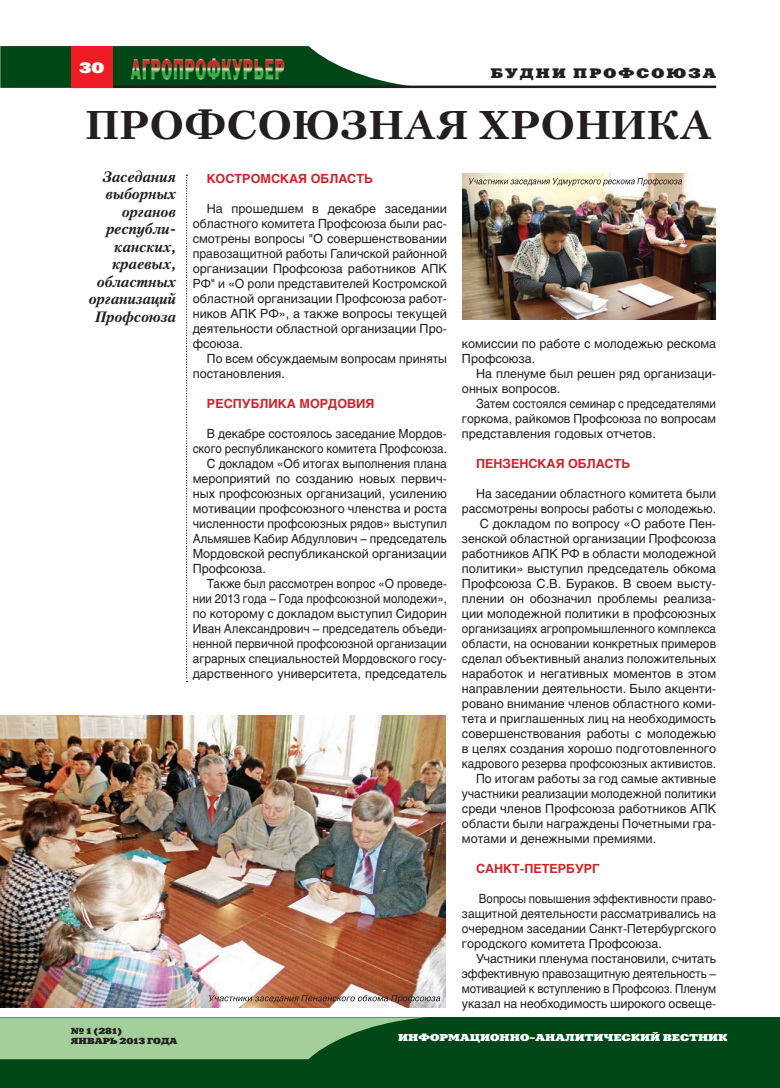
<style>
.page{position:relative;width:780px;height:1088px;background:#fff}
.page>*{position:absolute;margin:0;border:0;box-sizing:border-box;transform-origin:0 0}
.t1{font:700 40px "Petersburg C";color:#231f20;scale:1.06 1}
.t2{font:italic 700 15px/17.5px "Petersburg C";letter-spacing:-.01em;color:#231f20;text-align:right}
.t3{font:700 15px "Xenia Extended C";color:#fff}
.t4{font:700 13.75px "Xenia Extended C";letter-spacing:.15em;color:#231f20}
.t5{font:12.5px "Helios";color:#231f20}
.t6{font:12.5px "Helios";color:#231f20;scale:.95 1}
.t7{font:12.5px "Helios";color:#231f20;scale:.96 1}
.t8{font:12.5px "Helios";color:#231f20;scale:.94 1}
.t9{font:12.5px "Helios";color:#231f20;scale:.92 1}
.t10{font:12.5px "Helios";color:#231f20;scale:.9 1}
.t11{font:700 12.5px "Helios";color:#d1232a}
.t12{font:12.5px "Helios";color:#231f20;scale:.93 1}
.t13{font:12.5px "Helios";color:#231f20;scale:.91 1}
.t14{font:700 10px "Xenia Extended C";color:#fff}
.t15{font:700 8.75px/10.5px "Xenia Extended C";color:#231f20;scale:.95 1}
</style>
<div class="page">
<svg style="left:0;top:46px;width:427px;height:42px"></svg>
<div style="left:0;top:1018px;width:762px;height:70px;background:#004717"></div>
<div style="left:762px;top:1018px;width:18px;height:70px;background:#004717"></div>
<hr style="left:71px;top:86px;width:645px;height:2px;background:#231f20">
<svg style="left:0;top:1017px;width:427px;height:42px"></svg>
<div style="left:71px;top:46px;width:41px;height:42px;background:#ee1d23"></div>
<img style="left:130px;top:58px;width:156px;height:23px">
<img style="left:0;top:715px;width:445px;height:293px">
<img style="left:462px;top:174px;width:253px;height:146px">
<svg style="left:186px;top:175px;width:1px;height:507px"></svg>
<svg style="left:469px;top:178px;width:212px;height:8px;background:#c3bdaa"></svg>
<svg style="left:209px;top:995px;width:231px;height:8px;background:#a9897b"></svg>
<p class="t3" style="left:79px;top:58px;width:27px">30</p>
<p class="t4" style="left:490px;top:65px;width:227px">БУДНИ ПРОФСОЮЗА</p>
<p class="t1" style="left:85px;top:102px;width:592px">ПРОФСОЮЗНАЯ ХРОНИКА</p>
<p class="t2" style="left:89px;top:168px;width:89px">Заседания выборных органов республи&shy;канских, краевых, областных организаций<br>Профсоюза</p>
<p class="t11" style="left:207px;top:171px;width:167px">КОСТРОМСКАЯ ОБЛАСТЬ</p>
<p class="t5" style="left:207px;top:201px;width:241px">На прошедшем в декабре заседании</p>
<p class="t5" style="left:193px;top:216px;width:256px">областного комитета Профсоюза были рас-</p>
<p class="t5" style="left:193px;top:231px;width:256px">смотрены вопросы "О совершенствовании</p>
<p class="t5" style="left:193px;top:246px;width:256px">правозащитной работы Галичской районной</p>
<p class="t5" style="left:193px;top:261px;width:256px">организации Профсоюза работников АПК</p>
<p class="t7" style="left:193px;top:276px;width:266px">РФ" и «О роли представителей Костромской</p>
<p class="t5" style="left:193px;top:291px;width:256px">областной организации Профсоюза работ-</p>
<p class="t5" style="left:193px;top:306px;width:256px">ников АПК РФ», а также вопросы текущей</p>
<p class="t5" style="left:193px;top:321px;width:256px">деятельности областной организации Про-</p>
<p class="t5" style="left:193px;top:336px;width:52px">фсоюза.</p>
<p class="t5" style="left:207px;top:351px;width:241px">По всем обсуждаемым вопросам приняты</p>
<p class="t5" style="left:193px;top:366px;width:94px">постановления.</p>
<p class="t11" style="left:207px;top:396px;width:169px">РЕСПУБЛИКА МОРДОВИЯ</p>
<p class="t5" style="left:207px;top:426px;width:241px">В декабре состоялось заседание Мордов-</p>
<p class="t9" style="left:193px;top:441px;width:278px">ского республиканского комитета Профсоюза.</p>
<p class="t6" style="left:207px;top:456px;width:254px">С докладом «Об итогах выполнения плана</p>
<p class="t5" style="left:193px;top:471px;width:256px">мероприятий по созданию новых первич-</p>
<p class="t5" style="left:193px;top:486px;width:256px">ных профсоюзных организаций, усилению</p>
<p class="t5" style="left:193px;top:501px;width:256px">мотивации профсоюзного членства и роста</p>
<p class="t7" style="left:193px;top:516px;width:266px">численности профсоюзных рядов» выступил</p>
<p class="t8" style="left:193px;top:531px;width:272px">Альмяшев Кабир Абдуллович – председатель</p>
<p class="t5" style="left:193px;top:546px;width:256px">Мордовской республиканской организации</p>
<p class="t5" style="left:193px;top:561px;width:75px">Профсоюза.</p>
<p class="t8" style="left:207px;top:576px;width:257px">Также был рассмотрен вопрос «О проведе-</p>
<p class="t10" style="left:193px;top:591px;width:284px">нии 2013 года – Года профсоюзной молодежи»,</p>
<p class="t5" style="left:193px;top:606px;width:256px">по которому с докладом выступил Сидорин</p>
<p class="t6" style="left:193px;top:621px;width:269px">Иван Александрович – председатель объеди-</p>
<p class="t8" style="left:193px;top:636px;width:272px">ненной первичной профсоюзной организации</p>
<p class="t6" style="left:193px;top:651px;width:269px">аграрных специальностей Мордовского госу-</p>
<p class="t5" style="left:193px;top:666px;width:256px">дарственного университета, председатель</p>
<p class="t5" style="left:462px;top:336px;width:256px">комиссии по работе с молодежью рескома</p>
<p class="t5" style="left:462px;top:351px;width:75px">Профсоюза.</p>
<p class="t5" style="left:476px;top:366px;width:241px">На пленуме был решен ряд организаци-</p>
<p class="t5" style="left:462px;top:381px;width:100px">онных вопросов.</p>
<p class="t13" style="left:476px;top:396px;width:265px">Затем состоялся семинар с председателями</p>
<p class="t5" style="left:462px;top:411px;width:256px">горкома, райкомов Профсоюза по вопросам</p>
<p class="t5" style="left:462px;top:426px;width:195px">представления годовых отчетов.</p>
<p class="t11" style="left:476px;top:456px;width:156px">ПЕНЗЕНСКАЯ ОБЛАСТЬ</p>
<p class="t5" style="left:476px;top:486px;width:241px">На заседании областного комитета были</p>
<p class="t5" style="left:462px;top:501px;width:256px">рассмотрены вопросы работы с молодежью.</p>
<p class="t5" style="left:480px;top:516px;width:238px">С докладом по вопросу «О работе Пен-</p>
<p class="t5" style="left:462px;top:531px;width:256px">зенской областной организации Профсоюза</p>
<p class="t5" style="left:462px;top:546px;width:256px">работников АПК РФ в области молодежной</p>
<p class="t5" style="left:462px;top:561px;width:256px">политики» выступил председатель обкома</p>
<p class="t5" style="left:462px;top:576px;width:256px">Профсоюза С.В. Бураков. В своем высту-</p>
<p class="t5" style="left:462px;top:591px;width:256px">плении он обозначил проблемы реализа-</p>
<p class="t5" style="left:462px;top:606px;width:256px">ции молодежной политики в профсоюзных</p>
<p class="t12" style="left:462px;top:621px;width:275px">организациях агропромышленного комплекса</p>
<p class="t6" style="left:462px;top:636px;width:269px">области, на основании конкретных примеров</p>
<p class="t5" style="left:462px;top:651px;width:256px">сделал объективный анализ положительных</p>
<p class="t5" style="left:462px;top:666px;width:256px">наработок и негативных моментов в этом</p>
<p class="t5" style="left:462px;top:681px;width:256px">направлении деятельности. Было акценти-</p>
<p class="t5" style="left:462px;top:696px;width:256px">ровано внимание членов областного коми-</p>
<p class="t5" style="left:462px;top:711px;width:256px">тета и приглашенных лиц на необходимость</p>
<p class="t5" style="left:462px;top:726px;width:256px">совершенствования работы с молодежью</p>
<p class="t5" style="left:462px;top:741px;width:256px">в целях создания хорошо подготовленного</p>
<p class="t8" style="left:462px;top:756px;width:272px">кадрового резерва профсоюзных активистов.</p>
<p class="t5" style="left:476px;top:771px;width:241px">По итогам работы за год самые активные</p>
<p class="t6" style="left:462px;top:786px;width:269px">участники реализации молодежной политики</p>
<p class="t5" style="left:462px;top:801px;width:256px">среди членов Профсоюза работников АПК</p>
<p class="t5" style="left:462px;top:816px;width:256px">области были награждены Почетными гра-</p>
<p class="t5" style="left:462px;top:831px;width:196px">мотами и денежными премиями.</p>
<p class="t11" style="left:476px;top:861px;width:125px">САНКТ-ПЕТЕРБУРГ</p>
<p class="t10" style="left:479px;top:891px;width:265px">Вопросы повышения эффективности право-</p>
<p class="t7" style="left:462px;top:906px;width:266px">защитной деятельности рассматривались на</p>
<p class="t7" style="left:462px;top:921px;width:266px">очередном заседании Санкт-Петербургского</p>
<p class="t5" style="left:462px;top:936px;width:201px">городского комитета Профсоюза.</p>
<p class="t5" style="left:476px;top:951px;width:241px">Участники пленума постановили, считать</p>
<p class="t6" style="left:462px;top:966px;width:269px">эффективную правозащитную деятельность –</p>
<p class="t9" style="left:462px;top:981px;width:278px">мотивацией к вступлению в Профсоюз. Пленум</p>
<p class="t5" style="left:462px;top:996px;width:256px">указал на необходимость широкого освеще-</p>
<p class="t15" style="left:71px;top:1025px;width:114px">№ 1 (281)<br>ЯНВАРЬ 2013 ГОДА</p>
<p class="t14" style="left:398px;top:1031px;width:331px">ИНФОРМАЦИОННО-АНАЛИТИЧЕСКИЙ ВЕСТНИК</p>
</div>
